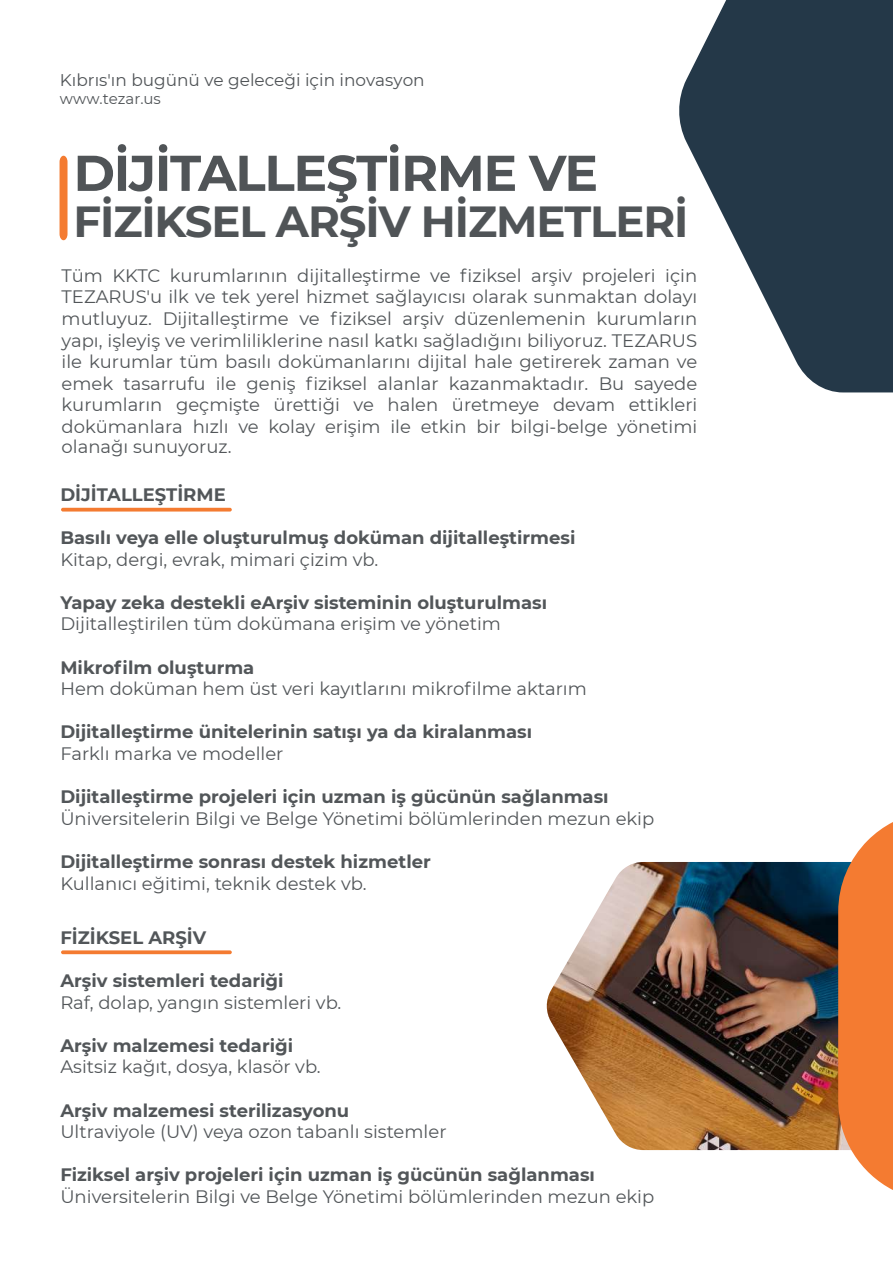
<style>
.page{position:relative;width:893px;height:1276px;background:#fff}
.page>*{position:absolute;margin:0;border:0;box-sizing:border-box;transform-origin:0 0}
.t1{font:700 50.25px "Montserrat";letter-spacing:-.025em;color:#505457}
.t2{font:700 43.35px "Montserrat";letter-spacing:-.025em;color:#505457}
.t3{font:18px/21.5px "Montserrat";color:#525659;text-align:justify}
.t4{font:700 18px "Montserrat";color:#525659}
.t5{font:16.95px "Montserrat";color:#505457}
.t6{font:15px "Montserrat";color:#505457}
</style>
<div class="page">
<hr style="left:61px;top:508px;width:171px;height:3px;background:#f47b31;border-radius:2px">
<svg style="left:61px;top:950px;width:171px;height:4px"></svg>
<svg style="left:679px;top:0;width:214px;height:392px;fill:#243848"></svg>
<img style="left:546px;top:862px;width:292px;height:288px">
<svg style="left:838px;top:822px;width:55px;height:368px;background:#ee8a4c"></svg>
<svg style="left:60px;top:156px;width:8px;height:84px"></svg>
<p class="t5" style="left:60px;top:68px;width:366px">Kıbrıs'ın bugünü ve geleceği için inovasyon</p>
<p class="t6" style="left:60px;top:88px;width:103px">www.tezar.us</p>
<h1 class="t1" style="left:74px;top:137px;width:526px">DİJİTALLEŞTİRME VE</h1>
<h2 class="t2" style="left:74px;top:190px;width:616px">FİZİKSEL ARŞİV HİZMETLERİ</h2>
<p class="t3" style="left:62px;top:264px;width:637px">Tüm KKTC kurumlarının dijitalleştirme ve fiziksel arşiv projeleri için TEZARUS'u ilk ve tek yerel hizmet sağlayıcısı olarak sunmaktan dolayı mutluyuz. Dijitalleştirme ve fiziksel arşiv düzenlemenin kurumların yapı, işleyiş ve verimliliklerine nasıl katkı sağladığını biliyoruz. TEZARUS ile kurumlar tüm basılı dokümanlarını dijital hale getirerek zaman ve emek tasarrufu ile geniş fiziksel alanlar kazanmaktadır. Bu sayede kurumların geçmişte ürettiği ve halen üretmeye devam ettikleri dokümanlara hızlı ve kolay erişim ile etkin bir bilgi-belge yönetimi olanağı sunuyoruz.</p>
<p class="t4" style="left:60px;top:481px;width:167px">DİJİTALLEŞTİRME</p>
<p class="t4" style="left:60px;top:524px;width:517px">Basılı veya elle oluşturulmuş doküman dijitalleştirmesi</p>
<p class="t3" style="left:60px;top:548px;width:319px">Kitap, dergi, evrak, mimari çizim vb.</p>
<p class="t4" style="left:60px;top:589px;width:488px">Yapay zeka destekli eArşiv sisteminin oluşturulması</p>
<p class="t3" style="left:60px;top:612px;width:442px">Dijitalleştirilen tüm dokümana erişim ve yönetim</p>
<p class="t4" style="left:60px;top:654px;width:196px">Mikrofilm oluşturma</p>
<p class="t3" style="left:60px;top:677px;width:528px">Hem doküman hem üst veri kayıtlarını mikrofilme aktarım</p>
<p class="t4" style="left:60px;top:719px;width:473px">Dijitalleştirme ünitelerinin satışı ya da kiralanması</p>
<p class="t3" style="left:60px;top:742px;width:225px">Farklı marka ve modeller</p>
<p class="t4" style="left:60px;top:784px;width:550px">Dijitalleştirme projeleri için uzman iş gücünün sağlanması</p>
<p class="t3" style="left:60px;top:807px;width:595px">Üniversitelerin Bilgi ve Belge Yönetimi bölümlerinden mezun ekip</p>
<p class="t4" style="left:60px;top:848px;width:372px">Dijitalleştirme sonrası destek hizmetler</p>
<p class="t3" style="left:60px;top:872px;width:308px">Kullanıcı eğitimi, teknik destek vb.</p>
<p class="t4" style="left:60px;top:924px;width:147px">FİZİKSEL ARŞİV</p>
<p class="t4" style="left:60px;top:967px;width:225px">Arşiv sistemleri tedariği</p>
<p class="t3" style="left:60px;top:990px;width:283px">Raf, dolap, yangın sistemleri vb.</p>
<p class="t4" style="left:60px;top:1032px;width:234px">Arşiv malzemesi tedariği</p>
<p class="t3" style="left:60px;top:1055px;width:262px">Asitsiz kağıt, dosya, klasör vb.</p>
<p class="t4" style="left:60px;top:1097px;width:290px">Arşiv malzemesi sterilizasyonu</p>
<p class="t3" style="left:60px;top:1120px;width:388px">Ultraviyole (UV) veya ozon tabanlı sistemler</p>
<p class="t4" style="left:60px;top:1162px;width:536px">Fiziksel arşiv projeleri için uzman iş gücünün sağlanması</p>
<p class="t3" style="left:60px;top:1185px;width:595px">Üniversitelerin Bilgi ve Belge Yönetimi bölümlerinden mezun ekip</p>
</div>
